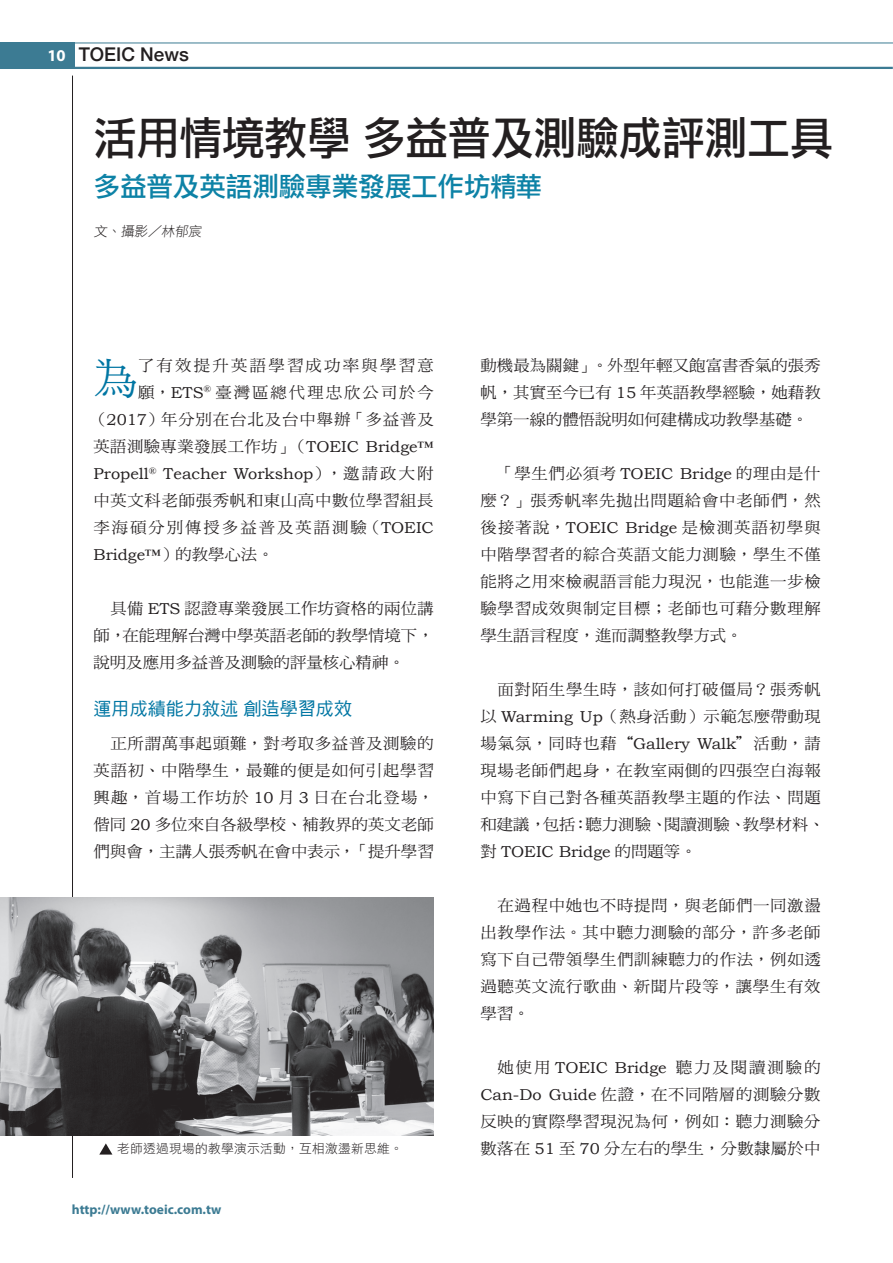
<style>
.page{position:relative;width:893px;height:1263px;background:#fff}
.page>*{position:absolute;margin:0;border:0;box-sizing:border-box;transform-origin:0 0}
.t1{font:45px "DF Li Hei Std W5";letter-spacing:-.01em;color:#231f20;scale:.96 1}
.t2{font:42.75px "DF Ming Std W5";color:#0076a3;scale:1.04 1}
.t3{font:27px "DF Li Hei Std W5";letter-spacing:-.01em;color:#0d82a6}
.t4{font:500 18.9px "Helvetica Neue";color:#231f20}
.t5{font:18px "DF Hei Std W5";letter-spacing:.005em;color:#0076a3}
.t6{font:700 16.5px "Myriad Pro";color:#fff}
.t7{font:15.75px/27px "DF Ming Std W5";letter-spacing:.04em;color:#231f20;text-align:justify;scale:1.04 1}
.t8{font:15.75px/27px "DF Ming Std W5";letter-spacing:.12em;color:#231f20;text-align:right;scale:1.04 1}
.t9{font:15.75px "Bookman Old Style";color:#231f20;scale:1.04 1}
.t10{font:700 13.5px "Myriad Pro";color:#3c7b93}
.t11{font:13.5px "DF Hei Std W3";color:#231f20}
.t12{font:12.75px "DF Hei Std W3";letter-spacing:.02em;color:#231f20}
.s1{font-family:"Bookman Old Style"}
.s2{font-family:"DF Ming Std W5"}
</style>
<div class="page">
<hr style="left:72px;top:76px;width:1px;height:1102px;background:#231f20">
<hr style="left:0;top:43px;width:893px;height:1px;background:#3c7b93">
<hr style="left:0;top:67px;width:893px;height:2px;background:#3c7b93">
<div style="left:0;top:43px;width:74px;height:25px;background:#3c7b93"></div>
<svg style="left:99px;top:1143px;width:13px;height:11px"></svg>
<img style="left:0;top:898px;width:434px;height:237px">
<p class="t6" style="left:47px;top:45px;width:20px">10</p>
<p class="t4" style="left:79px;top:39px;width:112px">TOEIC News</p>
<h1 class="t1" style="left:94px;top:113px;width:772px">活用情境教學多益普及測驗成評測工具</h1>
<h3 class="t3" style="left:94px;top:171px;width:450px">多益普及英語測驗專業發展工作坊精華</h3>
<p class="t11" style="left:94px;top:224px;width:111px">文、攝影／林郁宸</p>
<p class="t8" style="left:91px;top:351px;width:331px">了有效提升英語學習成功率與學習意<br>願，<span class="s1">ETS</span><sup>®</sup> 臺灣區總代理忠欣公司於今（<span class="s1">2017</span>）年分別在台北及台中舉辦「多益普及英語測驗專業發展工作坊」（<span class="s1">TOEIC Bridge™</span></p>
<p class="t9" style="left:94px;top:464px;width:329px">Propell<sup>®</sup> Teacher Workshop<span class="s2">），邀請政大附</span></p>
<p class="t7" style="left:94px;top:486px;width:329px">中英文科老師張秀帆和東山高中數位學習組長李海碩分別傳授多益普及英語測驗（<span class="s1">TOEIC</span></p>
<p class="t9" style="left:94px;top:545px;width:175px">Bridge™<span class="s2">）的教學心法。</span></p>
<p class="t7" style="left:94px;top:594px;width:329px;text-indent:17px">具備 <span class="s1">ETS</span> 認證專業發展工作坊資格的兩位講師，在能理解台灣中學英語老師的教學情境下，說明及應用多益普及測驗的評量核心精神。</p>
<p class="t5" style="left:94px;top:698px;width:260px">運用成績能力敘述創造學習成效</p>
<p class="t7" style="left:94px;top:729px;width:329px;text-indent:17px">正所謂萬事起頭難，對考取多益普及測驗的英語初、中階學生，最難的便是如何引起學習興趣，首場工作坊於 <span class="s1">10</span> 月 <span class="s1">3</span> 日在台北登場，偕同 <span class="s1">20</span> 多位來自各級學校、補教界的英文老師們與會，主講人張秀帆在會中表示，「提升學習</p>
<h2 class="t2" style="left:94px;top:355px;width:44px">為</h2>
<p class="t12" style="left:117px;top:1141px;width:287px">老師透過現場的教學演示活動，互相激盪新思維。</p>
<p class="t7" style="left:480px;top:351px;width:329px">動機最為關鍵」。外型年輕又飽富書香氣的張秀帆，其實至今已有 <span class="s1">15</span> 年英語教學經驗，她藉教學第一線的體悟說明如何建構成功教學基礎。</p>
<p class="t7" style="left:480px;top:459px;width:329px;text-indent:17px">「學生們必須考 <span class="s1">TOEIC Bridge</span> 的理由是什麼？」張秀帆率先拋出問題給會中老師們，然後接著說，<span class="s1">TOEIC Bridge</span> 是檢測英語初學與中階學習者的綜合英語文能力測驗，學生不僅能將之用來檢視語言能力現況，也能進一步檢驗學習成效與制定目標；老師也可藉分數理解學生語言程度，進而調整教學方式。</p>
<p class="t7" style="left:480px;top:675px;width:333px;text-align:left;text-indent:17px">面對陌生學生時，該如何打破僵局？張秀帆以 <span class="s1">Warming Up</span>（熱身活動）示範怎麼帶動現場氣氛，同時也藉“<span class="s1">Gallery Walk</span>”活動，請現場老師們起身，在教室兩側的四張空白海報中寫下自己對各種英語教學主題的作法、問題和建議，包括：聽力測驗、閱讀測驗、教學材料、</p>
<p class="t9" style="left:480px;top:842px;width:209px"><span class="s2">對</span> TOEIC Bridge <span class="s2">的問題等。</span></p>
<p class="t7" style="left:480px;top:891px;width:329px;text-indent:17px">在過程中她也不時提問，與老師們一同激盪出教學作法。其中聽力測驗的部分，許多老師寫下自己帶領學生們訓練聽力的作法，例如透過聽英文流行歌曲、新聞片段等，讓學生有效學習。</p>
<p class="t7" style="left:480px;top:1053px;width:329px;text-indent:17px">她使用 <span class="s1">TOEIC Bridge</span> 聽力及閱讀測驗的<span class="s1">Can-Do Guide</span> 佐證，在不同階層的測驗分數反映的實際學習現況為何，例如：聽力測驗分數落在 <span class="s1">51</span> 至 <span class="s1">70</span> 分左右的學生，分數隸屬於中</p>
<p class="t10" style="left:72px;top:1201px;width:151px">http://www.toeic.com.tw</p>
</div>
